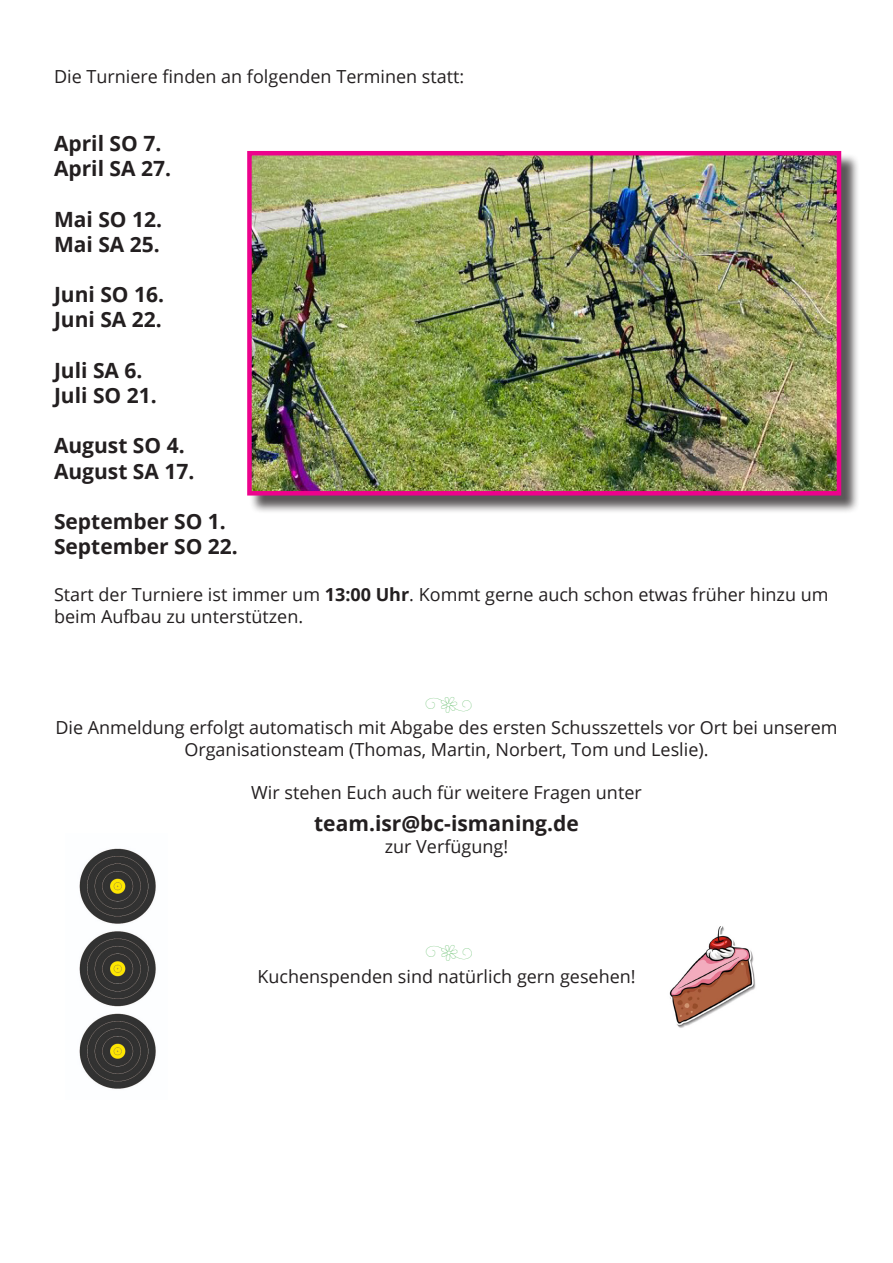
<style>
.page{position:relative;width:893px;height:1263px;background:#fff}
.page>*{position:absolute;margin:0;border:0;box-sizing:border-box;transform-origin:0 0}
.t1{font:700 21px "Open Sans";color:#231f20}
.t2{font:18px/21.6px "Open Sans";color:#231f20}
.t3{font:18px "MTF Sweet Nature Dings";color:#40ae49}
.s1{font-weight:700}
</style>
<div class="page">
<div style="left:249px;top:153px;width:611px;height:361px;background:#231f20;opacity:.75"></div>
<img style="left:252px;top:156px;width:584px;height:334px">
<div style="left:247px;top:151px;width:594px;height:344px;border:4px solid #ed028c"></div>
<img style="left:79px;top:848px;width:77px;height:241px">
<img style="left:669px;top:926px;width:87px;height:102px">
<p class="t2" style="left:54px;top:65px;width:412px">Die Turniere finden an folgenden Terminen statt:</p>
<p class="t1" style="left:54px;top:128px;width:109px">April SO 7.</p>
<p class="t1" style="left:54px;top:154px;width:119px">April SA 27.</p>
<p class="t1" style="left:54px;top:204px;width:110px">Mai SO 12.</p>
<p class="t1" style="left:54px;top:229px;width:107px">Mai SA 25.</p>
<p class="t1" style="left:54px;top:280px;width:112px">Juni SO 16.</p>
<p class="t1" style="left:54px;top:305px;width:109px">Juni SA 22.</p>
<p class="t1" style="left:54px;top:355px;width:90px">Juli SA 6.</p>
<p class="t1" style="left:54px;top:380px;width:104px">Juli SO 21.</p>
<p class="t1" style="left:54px;top:431px;width:132px">August SO 4.</p>
<p class="t1" style="left:54px;top:456px;width:142px">August SA 17.</p>
<p class="t1" style="left:54px;top:506px;width:173px">September SO 1.</p>
<p class="t1" style="left:54px;top:532px;width:185px">September SO 22.</p>
<p class="t2" style="left:54px;top:583px;width:776px">Start der Turniere ist immer um <span class="s1">13:00 Uhr</span>. Kommt gerne auch schon etwas früher hinzu um beim Aufbau zu unterstützen.</p>
<p class="t3" style="left:425px;top:696px;width:48px">s</p>
<p class="t2" style="left:55px;top:716px;width:784px">Die Anmeldung erfolgt automatisch mit Abgabe des ersten Schusszettels vor Ort bei unserem</p>
<p class="t2" style="left:184px;top:738px;width:526px">Organisationsteam (Thomas, Martin, Norbert, Tom und Leslie).</p>
<p class="t2" style="left:251px;top:781px;width:392px">Wir stehen Euch auch für weitere Fragen unter</p>
<p class="t1" style="left:314px;top:809px;width:266px">team.isr@bc-ismaning.de</p>
<p class="t2" style="left:385px;top:835px;width:125px">zur Verfügung!</p>
<p class="t3" style="left:426px;top:944px;width:48px">s</p>
<p class="t2" style="left:257px;top:965px;width:380px">Kuchenspenden sind natürlich gern gesehen!</p>
</div>
